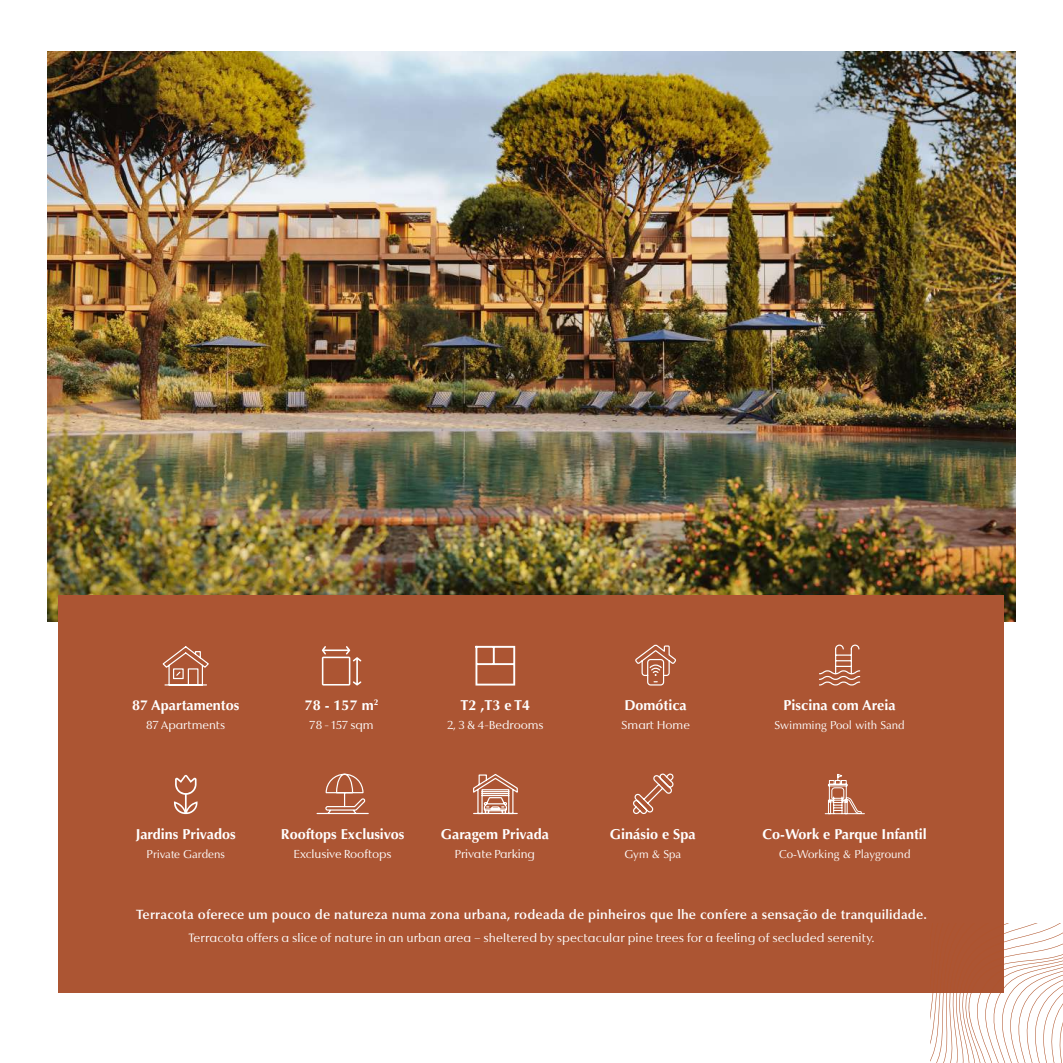
<style>
.page{position:relative;width:1063px;height:1063px;background:#fff}
.page>*{position:absolute;margin:0;border:0;box-sizing:border-box;transform-origin:0 0}
.t1{font:700 14.4px "Optima LT Pro";color:#fff}
.t2{font:600 13.5px "Optima LT Pro";letter-spacing:.015em;color:#fff}
.t3{font:12px "Vilamoura Text";letter-spacing:.005em;color:#fff}
.t4{font:11.55px "Vilamoura Text";letter-spacing:-.01em;color:#fff}
.t5{font:11.55px "Optima LT Pro";color:#fff}
</style>
<div class="page">
<img style="left:100px;top:51px;width:916px;height:571px">
<div style="left:59px;top:595px;width:945px;height:398px;background:#ac5533"></div>
<svg style="left:930px;top:923px;width:133px;height:140px"></svg>
<svg style="left:174px;top:775px;width:24px;height:39px"></svg>
<svg style="left:475px;top:646px;width:40px;height:40px"></svg>
<svg style="left:162px;top:646px;width:47px;height:40px"></svg>
<svg style="left:322px;top:646px;width:39px;height:40px"></svg>
<svg style="left:473px;top:774px;width:45px;height:41px"></svg>
<svg style="left:819px;top:644px;width:42px;height:42px"></svg>
<svg style="left:316px;top:773px;width:53px;height:42px"></svg>
<svg style="left:635px;top:644px;width:41px;height:42px"></svg>
<svg style="left:633px;top:773px;width:41px;height:41px"></svg>
<svg style="left:824px;top:773px;width:41px;height:41px"></svg>
<img style="left:47px;top:51px;width:53px;height:942px">
<p class="t1" style="left:132px;top:696px;width:109px">87 Apartamentos</p>
<p class="t4" style="left:146px;top:717px;width:80px">87 Apartments</p>
<p class="t1" style="left:136px;top:825px;width:101px">Jardins Privados</p>
<p class="t5" style="left:147px;top:847px;width:80px">Private Gardens</p>
<p class="t1" style="left:305px;top:696px;width:75px">78 - 157 m<sup>2</sup></p>
<p class="t4" style="left:310px;top:717px;width:65px">78 - 157 sqm</p>
<p class="t1" style="left:460px;top:696px;width:71px">T2 ,T3 e T4</p>
<p class="t4" style="left:447px;top:717px;width:98px">2, 3 &amp; 4-Bedrooms</p>
<p class="t1" style="left:281px;top:825px;width:125px">Rooftops Exclusivos</p>
<p class="t4" style="left:294px;top:846px;width:100px">Exclusive Rooftops</p>
<p class="t1" style="left:441px;top:825px;width:109px">Garagem Privada</p>
<p class="t4" style="left:455px;top:846px;width:82px">Private Parking</p>
<p class="t1" style="left:624px;top:696px;width:64px">Domótica</p>
<p class="t4" style="left:621px;top:717px;width:70px">Smart Home</p>
<p class="t1" style="left:610px;top:825px;width:87px">Ginásio e Spa</p>
<p class="t5" style="left:624px;top:847px;width:59px">Gym &amp; Spa</p>
<p class="t1" style="left:784px;top:696px;width:113px">Piscina com Areia</p>
<p class="t5" style="left:774px;top:718px;width:132px">Swimming Pool with Sand</p>
<p class="t1" style="left:763px;top:825px;width:166px">Co-Work e Parque Infantil</p>
<p class="t5" style="left:779px;top:846px;width:133px">Co-Working &amp; Playground</p>
<p class="t2" style="left:136px;top:906px;width:792px">Terracota oferece um pouco de natureza numa zona urbana, rodeada de pinheiros que lhe confere a sensação de tranquilidade.</p>
<p class="t3" style="left:188px;top:930px;width:688px">Terracota offers a slice of nature in an urban area – sheltered by spectacular pine trees for a feeling of secluded serenity.</p>
</div>
